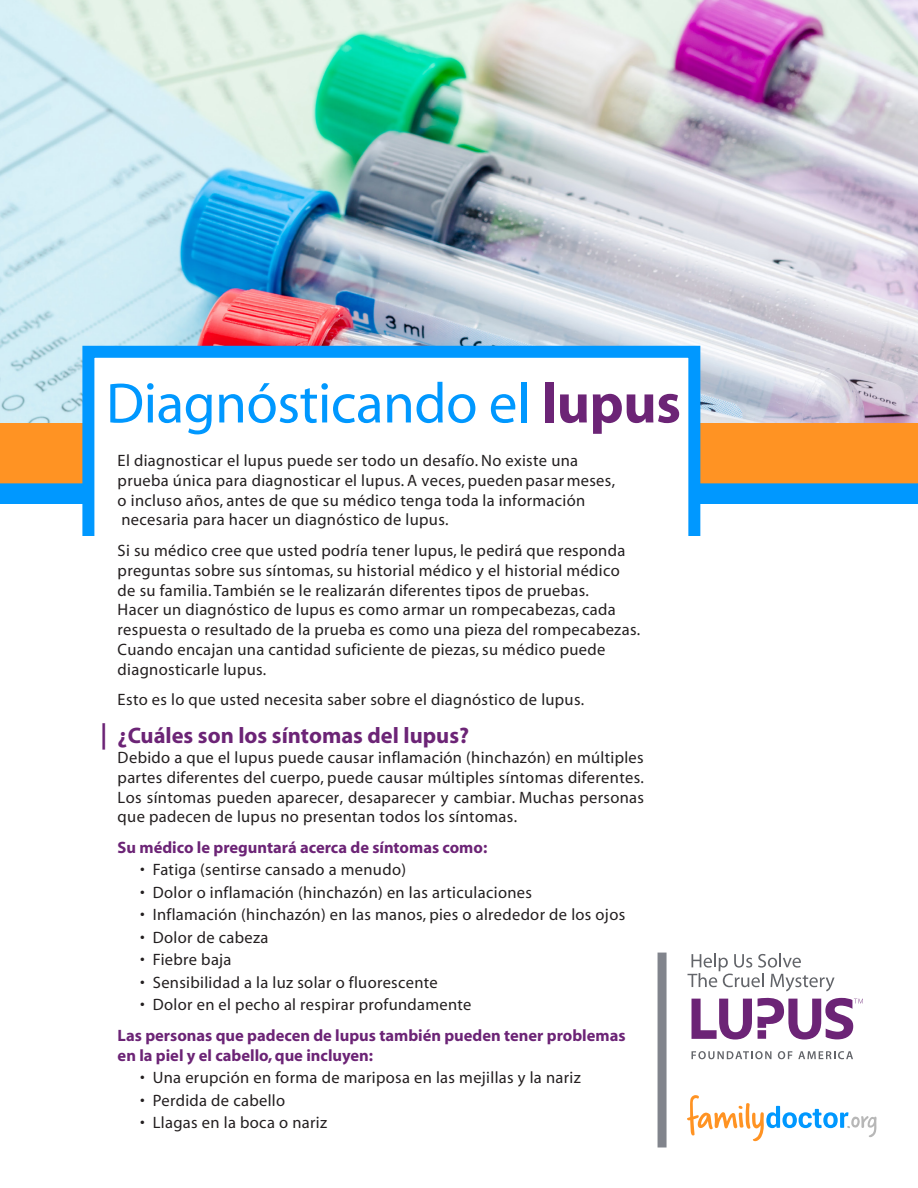
<style>
.page{position:relative;width:918px;height:1188px;background:#fff}
.page>*{position:absolute;margin:0;border:0;box-sizing:border-box;transform-origin:0 0}
.t1{font:57.3px "Myriad";letter-spacing:-.01em;color:#0098ff}
.t2{font:700 26.4px "Myriad";color:#6c2476;scale:.91 1}
.t3{font:700 22.5px "Myriad";color:#6c2476}
.t4{font:16.5px/19.8px "Myriad";letter-spacing:.02em;color:#231f20}
.t5{font:700 16.5px/19.8px "Myriad";color:#6c2476}
.s1{font-family:"Myriad Pro"}
.s2{font-weight:700;color:#6c2476}
</style>
<div class="page">
<img style="left:0;top:0;width:918px;height:423px">
<div style="left:0;top:423px;width:918px;height:65px;background:#ff9323"></div>
<div style="left:0;top:483px;width:918px;height:21px;background:#0098ff"></div>
<svg style="left:687px;top:1095px;width:190px;height:46px"></svg>
<svg style="left:692px;top:1051px;width:79px;height:8px"></svg>
<svg style="left:778px;top:1051px;width:14px;height:8px"></svg>
<svg style="left:798px;top:1051px;width:55px;height:8px"></svg>
<svg style="left:688px;top:953px;width:175px;height:87px"></svg>
<div style="left:82px;top:346px;width:618px;height:229px;background:#fff;border:12px solid #0098ff"></div>
<div style="left:76px;top:536px;width:636px;height:49px;background:#fff"></div>
<div style="left:658px;top:953px;width:9px;height:195px;background:#81848c"></div>
<p class="t1" style="left:106px;top:375px;width:577px">Diagnóstic<span class="s1">ando el</span> <span class="s2">lupus</span></p>
<p class="t4" style="left:118px;top:451px;width:499px">El diagnosticar el lupus puede ser todo un desafío. <span class="s1">No existe una prueba única para diagnosticar el lupus.</span> A veces, <span class="s1">pueden pasar meses, </span>o incluso años, antes de que su médico tenga toda <span class="s1">la información </span>necesaria para hacer un diagnóstico de lupus.</p>
<p class="t4" style="left:118px;top:541px;width:509px">Si su médico cree que usted podría tener lupus, le pedirá que responda preguntas sobre sus síntomas, su historial médico y el historial médico</p>
<p class="t4" style="left:118px;top:581px;width:524px">de su familia. También se le realizarán diferentes tipos de pruebas.<br>Hacer un diagnóstico de lupus es como armar un rompecabezas, cada respuesta o resultado de la prueba es como una pieza del rompecabezas.<br>Cuando encajan una cantidad suficiente de piezas, su médico puede diagnosticarle lupus.</p>
<p class="t4" style="left:118px;top:691px;width:468px">Esto es lo que usted necesita saber sobre el diagnóstico de lupus.</p>
<p class="t3" style="left:118px;top:724px;width:353px">¿Cuáles son los síntomas del lupus?</p>
<p class="t4" style="left:118px;top:748px;width:528px;text-align:justify">Debido a que el lupus puede causar inflamación (hinchazón) en múltiples partes diferentes del cuerpo, puede causar múltiples síntomas diferentes.<br><span class="s1">Los síntomas pueden aparecer, desaparecer y cambiar</span>. Muchas personas que padecen de lupus no presentan todos los síntomas.</p>
<p class="t5" style="left:118px;top:838px;width:371px">Su médico le preguntará acerca de síntomas como:</p>
<p class="t4" style="left:140px;top:861px;width:267px">• Fatiga (sentirse cansado a menudo)</p>
<p class="t4" style="left:140px;top:883px;width:393px">• Dolor o inflamación (hinchazón) en las articulaciones</p>
<p class="t4" style="left:140px;top:906px;width:487px">• Inflamación (hinchazón) en las manos, pies o alrededor de los ojos</p>
<p class="t4" style="left:140px;top:928px;width:130px">• Dolor de cabeza</p>
<p class="t4" style="left:140px;top:951px;width:93px">• Fiebre baja</p>
<p class="t4" style="left:140px;top:973px;width:299px">• Sensibilidad a la luz solar o fluorescente</p>
<p class="t4" style="left:140px;top:996px;width:333px">• Dolor en el pecho al respirar profundamente</p>
<p class="t5" style="left:118px;top:1026px;width:509px">Las personas que padecen de lupus también pueden tener problemas en la piel y el cabello, que incluyen:</p>
<p class="t4" style="left:140px;top:1069px;width:442px">• Una erupción en forma de mariposa en las mejillas y la nariz</p>
<p class="t4" style="left:140px;top:1091px;width:146px">• Perdida de cabello</p>
<p class="t4" style="left:140px;top:1114px;width:188px">• Llagas en la boca o nariz</p>
<p class="t2" style="left:100px;top:720px;width:9px">|</p>
</div>
